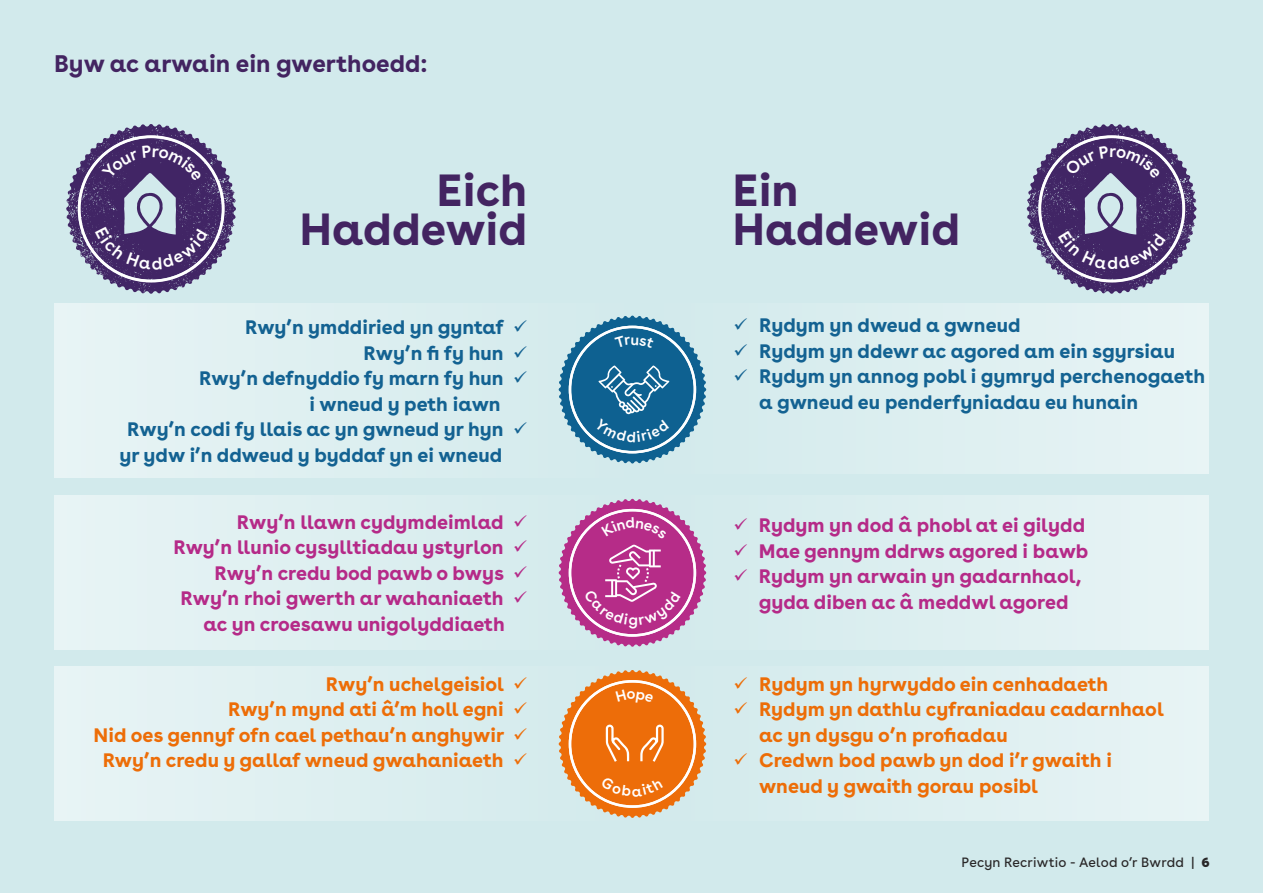
<style>
.page{position:relative;width:1263px;height:893px;background:#d2eaec}
.page>*{position:absolute;margin:0;border:0;box-sizing:border-box;transform-origin:0 0}
.t1{font:700 45px "Buenos Aires";color:#432461}
.Altair_heading{font:700 24px "Buenos Aires";color:#432461}
.Altair_heading-2{font:700 19.5px/25.5px "Buenos Aires";color:#136292}
.Altair_heading-3{font:700 19.5px/25.5px "Buenos Aires";color:#ed6d07}
.Altair_heading-4{font:700 19.5px/25.5px "Buenos Aires";color:#b52a88}
.t2{font:13.5px "Buenos Aires";letter-spacing:.015em;color:#292728}
.s1{font-weight:900}
</style>
<div class="page">
<div style="left:639px;top:303px;width:570px;height:171px;background:#deeff1"></div>
<div style="left:54px;top:303px;width:570px;height:175px;background:#def0f1"></div>
<div style="left:639px;top:496px;width:570px;height:154px;background:#deeff1"></div>
<div style="left:54px;top:496px;width:570px;height:154px;background:#def0f1"></div>
<div style="left:639px;top:667px;width:570px;height:154px;background:#deeff1"></div>
<div style="left:54px;top:667px;width:570px;height:154px;background:#def0f1"></div>
<svg style="left:66px;top:124px;width:170px;height:170px"></svg>
<svg style="left:558px;top:315px;width:149px;height:149px"></svg>
<svg style="left:558px;top:498px;width:149px;height:149px"></svg>
<svg style="left:558px;top:670px;width:149px;height:148px"></svg>
<svg style="left:1026px;top:124px;width:171px;height:170px"></svg>
<p class="Altair_heading" style="left:54px;top:43px;width:375px">Byw ac arwain ein gwerthoedd:</p>
<p class="t1" style="left:436px;top:152px;width:92px">Eich</p>
<p class="t1" style="left:299px;top:191px;width:229px">Haddewid</p>
<p class="Altair_heading-2" style="left:245px;top:312px;width:284px">Rwy’n ymddiried yn gyntaf ✓</p>
<p class="Altair_heading-2" style="left:364px;top:338px;width:165px">Rwy’n fi fy hun ✓</p>
<p class="Altair_heading-2" style="left:199px;top:363px;width:329px">Rwy’n defnyddio fy marn fy hun ✓</p>
<p class="Altair_heading-2" style="left:127px;top:389px;width:402px;text-indent:182px">i wneud y peth iawn<br>Rwy’n codi fy llais ac yn gwneud yr hyn ✓</p>
<p class="Altair_heading-2" style="left:120px;top:440px;width:384px">yr ydw i’n ddweud y byddaf yn ei wneud</p>
<p class="Altair_heading-4" style="left:237px;top:507px;width:292px">Rwy’n llawn cydymdeimlad ✓</p>
<p class="Altair_heading-4" style="left:173px;top:533px;width:355px">Rwy’n llunio cysylltiadau ystyrlon ✓</p>
<p class="Altair_heading-4" style="left:215px;top:558px;width:314px">Rwy’n credu bod pawb o bwys ✓</p>
<p class="Altair_heading-4" style="left:181px;top:584px;width:348px">Rwy’n rhoi gwerth ar wahaniaeth ✓</p>
<p class="Altair_heading-4" style="left:203px;top:609px;width:303px">ac yn croesawu unigolyddiaeth</p>
<p class="Altair_heading-3" style="left:326px;top:669px;width:203px">Rwy’n uchelgeisiol ✓</p>
<p class="Altair_heading-3" style="left:228px;top:695px;width:301px">Rwy’n mynd ati â’m holl egni ✓</p>
<p class="Altair_heading-3" style="left:94px;top:720px;width:435px">Nid oes gennyf ofn cael pethau’n anghywir ✓</p>
<p class="Altair_heading-3" style="left:103px;top:746px;width:426px">Rwy’n credu y gallaf wneud gwahaniaeth ✓</p>
<p class="t1" style="left:732px;top:152px;width:68px">Ein</p>
<p class="t1" style="left:732px;top:191px;width:229px">Haddewid</p>
<p class="Altair_heading-2" style="left:733px;top:310px;width:288px">✓ Rydym yn dweud a gwneud</p>
<p class="Altair_heading-2" style="left:733px;top:336px;width:443px">✓ Rydym yn ddewr ac agored am ein sgyrsiau</p>
<p class="Altair_heading-2" style="left:759px;top:361px;width:448px;text-indent:-26px">✓ Rydym yn annog pobl i gymryd perchenogaeth a gwneud eu penderfyniadau eu hunain</p>
<p class="Altair_heading-4" style="left:733px;top:511px;width:353px">✓ Rydym yn dod â phobl at ei gilydd</p>
<p class="Altair_heading-4" style="left:733px;top:536px;width:356px">✓ Mae gennym ddrws agored i bawb</p>
<p class="Altair_heading-4" style="left:759px;top:562px;width:324px;text-indent:-26px">✓ Rydym yn arwain yn gadarnhaol, gyda diben ac â meddwl agored</p>
<p class="Altair_heading-3" style="left:733px;top:669px;width:376px">✓ Rydym yn hyrwyddo ein cenhadaeth</p>
<p class="Altair_heading-3" style="left:759px;top:695px;width:406px;text-indent:-26px">✓ Rydym yn dathlu cyfraniadau cadarnhaol ac yn dysgu o’n profiadau</p>
<p class="Altair_heading-3" style="left:759px;top:746px;width:354px;text-indent:-26px">✓ Credwn bod pawb yn dod i’r gwaith i wneud y gwaith gorau posibl</p>
<p class="t2" style="left:961px;top:852px;width:250px">Pecyn Recriwtio - Aelod o’r Bwrdd | <span class="s1">6</span></p>
</div>
